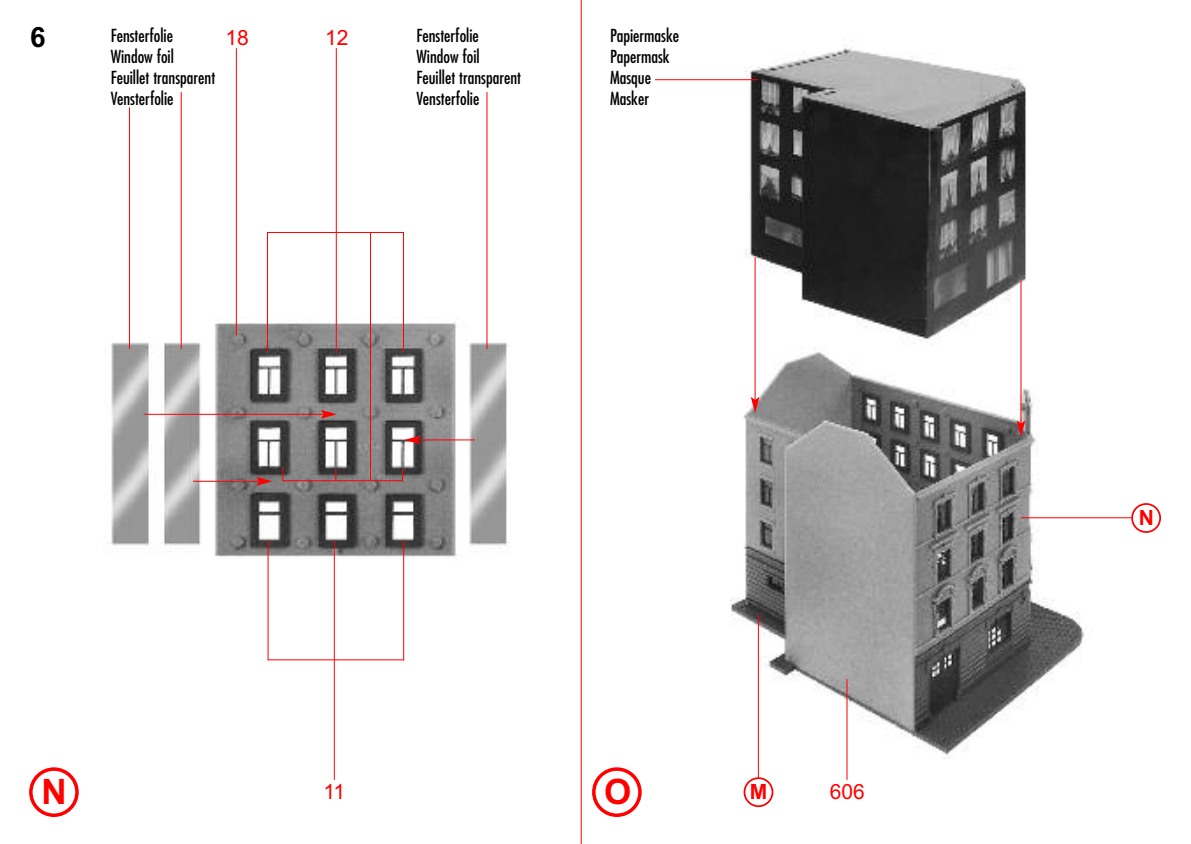
<style>
.page{position:relative;width:1191px;height:844px;background:#fff}
.page>*{position:absolute;margin:0;border:0;box-sizing:border-box;transform-origin:0 0}
.t1{font:700 35px "Arial";color:#f00}
.t2{font:700 28px "Arial";color:#000}
.t3{font:21px "Arial";color:#f00}
.t4{font:700 21px "Arial";color:#f00}
.t5{font:condensed 17.5px/21px "Futura Std";color:#000}
</style>
<div class="page">
<hr style="left:581px;top:0;width:1px;height:843px;background:#f00">
<img style="left:716px;top:44px;width:377px;height:714px">
<img style="left:110px;top:315px;width:399px;height:245px">
<svg style="left:29px;top:767px;width:50px;height:49px"></svg>
<svg style="left:592px;top:767px;width:49px;height:49px"></svg>
<svg style="left:743px;top:777px;width:30px;height:29px"></svg>
<svg style="left:1131px;top:503px;width:30px;height:29px"></svg>
<hr style="left:236px;top:48px;width:1px;height:287px;background:#f00">
<hr style="left:336px;top:48px;width:1px;height:305px;background:#f00">
<hr style="left:283px;top:480px;width:120px;height:1px;background:#f00">
<svg style="left:282px;top:467px;width:1px;height:14px"></svg>
<hr style="left:268px;top:659px;width:136px;height:1px;background:#f00">
<hr style="left:655px;top:79px;width:103px;height:1px;background:#f00">
<hr style="left:267px;top:232px;width:136px;height:1px;background:#f00">
<hr style="left:268px;top:540px;width:1px;height:120px;background:#f00">
<hr style="left:403px;top:540px;width:1px;height:120px;background:#f00">
<hr style="left:267px;top:232px;width:1px;height:119px;background:#f00">
<hr style="left:403px;top:232px;width:1px;height:119px;background:#f00">
<hr style="left:370px;top:232px;width:1px;height:248px;background:#f00">
<hr style="left:334px;top:540px;width:1px;height:239px;background:#f00">
<hr style="left:846px;top:679px;width:1px;height:100px;background:#f00">
<hr style="left:1021px;top:517px;width:110px;height:1px;background:#f00">
<hr style="left:758px;top:614px;width:1px;height:163px;background:#f00">
<hr style="left:193px;top:480px;width:66px;height:1px;background:#f00">
<svg style="left:256px;top:477px;width:16px;height:8px"></svg>
<hr style="left:417px;top:439px;width:58px;height:1px;background:#f00">
<svg style="left:404px;top:435px;width:16px;height:9px"></svg>
<hr style="left:144px;top:414px;width:180px;height:1px;background:#f00">
<svg style="left:321px;top:410px;width:16px;height:8px"></svg>
<hr style="left:754px;top:257px;width:1px;height:143px;background:#f00">
<svg style="left:750px;top:396px;width:9px;height:17px"></svg>
<hr style="left:1020px;top:281px;width:1px;height:142px;background:#f00">
<svg style="left:1016px;top:420px;width:9px;height:16px"></svg>
<hr style="left:129px;top:107px;width:1px;height:242px;background:#f00">
<hr style="left:181px;top:92px;width:1px;height:257px;background:#f00">
<hr style="left:486px;top:92px;width:1px;height:257px;background:#f00">
<h2 class="t2" style="left:30px;top:21px;width:17px">6</h2>
<p class="t5" style="left:111px;top:26px;width:106px">Fensterfolie<br>Window foil<br>Feuillet transparent<br>Vensterfolie</p>
<p class="t5" style="left:416px;top:26px;width:106px">Fensterfolie<br>Window foil<br>Feuillet transparent<br>Vensterfolie</p>
<p class="t5" style="left:610px;top:26px;width:71px">Papiermaske<br>Papermask<br>Masque<br>Masker</p>
<p class="t3" style="left:225px;top:25px;width:25px">18</p>
<p class="t3" style="left:325px;top:25px;width:25px">12</p>
<h1 class="t1" style="left:42px;top:771px;width:27px">N</h1>
<h1 class="t1" style="left:604px;top:771px;width:29px">O</h1>
<p class="t4" style="left:749px;top:779px;width:19px">M</p>
<p class="t3" style="left:323px;top:779px;width:23px">11</p>
<p class="t3" style="left:829px;top:779px;width:37px">606</p>
<p class="t4" style="left:1138px;top:505px;width:17px">N</p>
</div>
